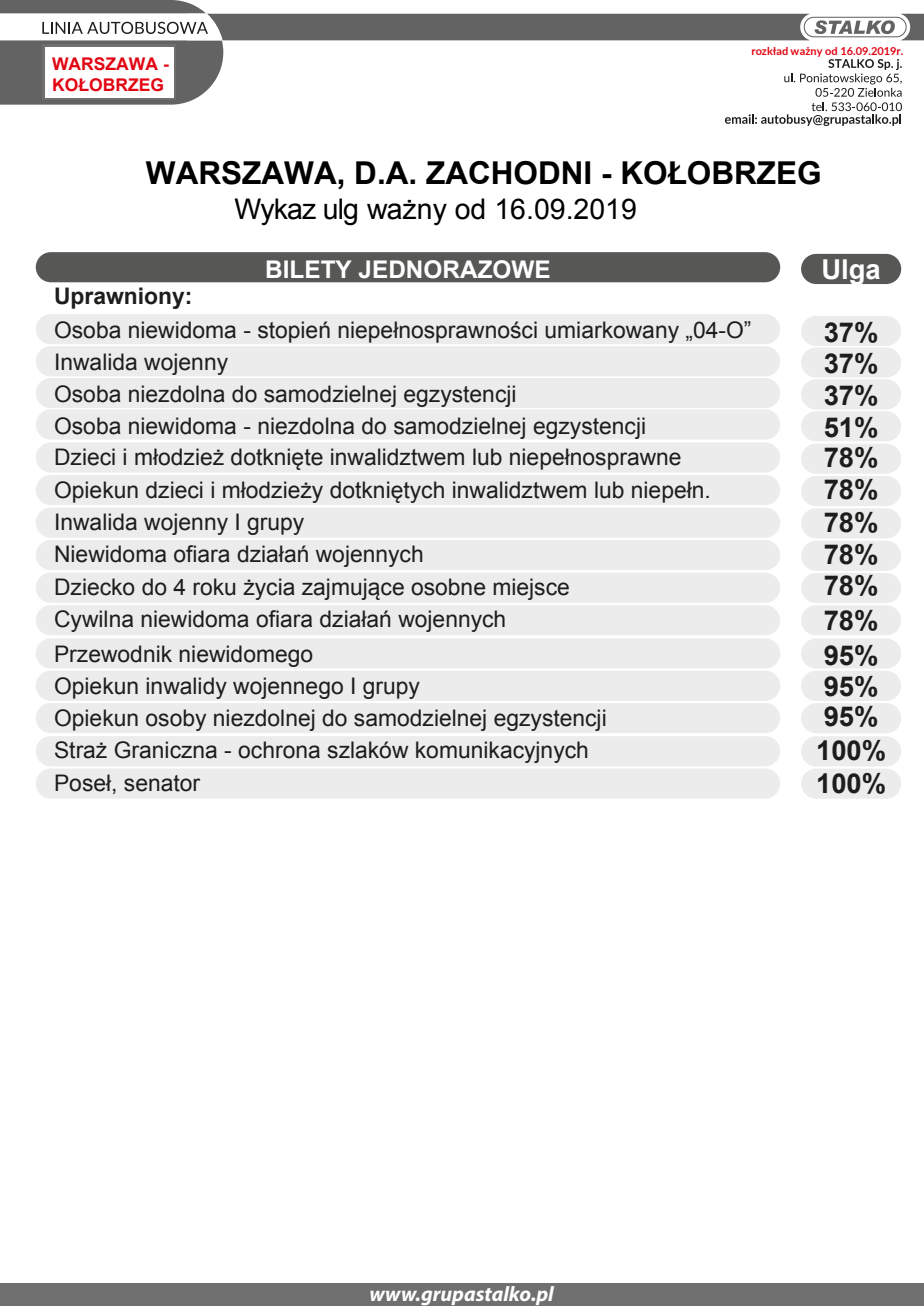
<style>
.page{position:relative;width:924px;height:1306px;background:#fff}
.page>*{position:absolute;margin:0;border:0;box-sizing:border-box;transform-origin:0 0}
.t1{font:700 31.5px "Arial";color:#000}
.t2{font:28.53px "Arial";color:#000}
.t3{font:700 27.47px/30.8px "Arial";color:#1d1e1c}
.t4{font:700 27.47px "Arial";color:#fff}
.t5{font:700 24.32px "Arial";color:#fff}
.t6{font:22.93px/32.2px "Arial";color:#1d1e1c}
.t7{font:700 22.93px "Arial";color:#1d1e1c}
.t8{font:italic 700 21px "Myriad Pro";color:#fff}
.t9{font:700 17.5px/21px "Arial";color:#e20613}
.t10{font:700 11.03px "Lato";color:#e20613}
</style>
<div class="page">
<div style="left:0;top:1283px;width:923px;height:23px;background:#706f6f"></div>
<svg style="left:0;top:0;width:923px;height:126px"></svg>
<div style="left:42px;top:45px;width:134px;height:55px;background:#6f6f6e"></div>
<div style="left:45px;top:47px;width:129px;height:51px;background:#fff"></div>
<div style="left:801px;top:347px;width:100px;height:31px;background:#edecec;border-radius:15px"></div>
<div style="left:801px;top:316px;width:100px;height:30px;background:#edecec;border-radius:15px"></div>
<div style="left:801px;top:605px;width:100px;height:30px;background:#edecec;border-radius:15px"></div>
<div style="left:801px;top:573px;width:100px;height:30px;background:#edecec;border-radius:15px"></div>
<div style="left:801px;top:508px;width:100px;height:30px;background:#edecec;border-radius:15px"></div>
<div style="left:801px;top:476px;width:100px;height:30px;background:#edecec;border-radius:15px"></div>
<div style="left:801px;top:444px;width:100px;height:30px;background:#edecec;border-radius:15px"></div>
<div style="left:801px;top:769px;width:100px;height:30px;background:#edecec;border-radius:15px"></div>
<div style="left:801px;top:736px;width:100px;height:30px;background:#edecec;border-radius:15px"></div>
<div style="left:801px;top:703px;width:100px;height:30px;background:#edecec;border-radius:15px"></div>
<div style="left:801px;top:671px;width:100px;height:30px;background:#edecec;border-radius:15px"></div>
<div style="left:801px;top:638px;width:100px;height:31px;background:#edecec;border-radius:15px"></div>
<div style="left:801px;top:254px;width:100px;height:30px;background:#575756;border-radius:15px"></div>
<div style="left:36px;top:346px;width:744px;height:30px;background:#edecec;border-radius:15px"></div>
<div style="left:36px;top:314px;width:744px;height:30px;background:#edecec;border-radius:15px"></div>
<div style="left:36px;top:252px;width:744px;height:30px;background:#575756;border-radius:15px"></div>
<div style="left:36px;top:671px;width:744px;height:30px;background:#edecec;border-radius:15px"></div>
<div style="left:36px;top:638px;width:744px;height:31px;background:#edecec;border-radius:15px"></div>
<div style="left:36px;top:605px;width:744px;height:30px;background:#edecec;border-radius:15px"></div>
<div style="left:36px;top:573px;width:744px;height:30px;background:#edecec;border-radius:15px"></div>
<div style="left:36px;top:508px;width:744px;height:30px;background:#edecec;border-radius:15px"></div>
<div style="left:36px;top:475px;width:744px;height:30px;background:#edecec;border-radius:15px"></div>
<div style="left:36px;top:442px;width:744px;height:31px;background:#edecec;border-radius:15px"></div>
<div style="left:36px;top:768px;width:744px;height:31px;background:#edecec;border-radius:15px"></div>
<div style="left:36px;top:736px;width:744px;height:30px;background:#edecec;border-radius:15px"></div>
<div style="left:36px;top:703px;width:744px;height:30px;background:#edecec;border-radius:15px"></div>
<div style="left:801px;top:411px;width:100px;height:30px;background:#edecec;border-radius:15px"></div>
<div style="left:36px;top:409px;width:744px;height:31px;background:#edecec;border-radius:15px"></div>
<div style="left:801px;top:379px;width:100px;height:30px;background:#edecec;border-radius:15px"></div>
<div style="left:36px;top:378px;width:744px;height:30px;background:#edecec;border-radius:15px"></div>
<div style="left:801px;top:541px;width:100px;height:30px;background:#edecec;border-radius:15px"></div>
<div style="left:36px;top:540px;width:744px;height:30px;background:#edecec;border-radius:15px"></div>
<p class="t9" style="left:52px;top:54px;width:118px">WARSZAWA -<br>KOŁOBRZEG</p>
<p class="t10" style="left:751px;top:43px;width:153px">rozkład ważny od 16.09.2019r.</p>
<h1 class="t1" style="left:146px;top:152px;width:677px">WARSZAWA, D.A. ZACHODNI - KOŁOBRZEG</h1>
<p class="t2" style="left:234px;top:191px;width:404px">Wykaz ulg ważny od 16.09.2019</p>
<p class="t5" style="left:265px;top:254px;width:287px">BILETY JEDNORAZOWE</p>
<p class="t7" style="left:54px;top:281px;width:140px">Uprawniony:</p>
<p class="t6" style="left:54px;top:315px;width:699px">Osoba niewidoma - stopień niepełnosprawności umiarkowany „04-O”<br>Inwalida wojenny</p>
<p class="t4" style="left:821px;top:251px;width:61px">Ulga</p>
<p class="t3" style="left:823px;top:317px;width:56px">37%</p>
<p class="t3" style="left:823px;top:349px;width:56px">37%</p>
<p class="t6" style="left:54px;top:378px;width:464px">Osoba niezdolna do samodzielnej egzystencji</p>
<p class="t3" style="left:823px;top:381px;width:56px">37%</p>
<p class="t6" style="left:54px;top:410px;width:593px">Osoba niewidoma - niezdolna do samodzielnej egzystencji</p>
<p class="t3" style="left:823px;top:413px;width:56px">51%</p>
<p class="t6" style="left:54px;top:441px;width:658px">Dzieci i młodzież dotknięte inwalidztwem lub niepełnosprawne<br>Opiekun dzieci i młodzieży dotkniętych inwalidztwem lub niepełn.<br>Inwalida wojenny I grupy</p>
<p class="t3" style="left:823px;top:442px;width:56px;line-height:32.4px">78%<br>78%</p>
<p class="t3" style="left:823px;top:508px;width:56px">78%</p>
<p class="t6" style="left:54px;top:539px;width:371px">Niewidoma ofiara działań wojennych</p>
<p class="t3" style="left:823px;top:540px;width:56px">78%<br>78%</p>
<p class="t3" style="left:823px;top:603px;width:56px;line-height:35.5px">78%<br>95%</p>
<p class="t3" style="left:823px;top:672px;width:56px;line-height:30.3px">95%<br>95%</p>
<p class="t3" style="left:816px;top:734px;width:72px;line-height:33.1px">100%<br>100%</p>
<p class="t6" style="left:54px;top:571px;width:517px">Dziecko do 4 roku życia zajmujące osobne miejsce</p>
<p class="t6" style="left:54px;top:603px;width:454px">Cywilna niewidoma ofiara działań wojennych</p>
<p class="t6" style="left:54px;top:638px;width:554px">Przewodnik niewidomego<br>Opiekun inwalidy wojennego I grupy<br>Opiekun osoby niezdolnej do samodzielnej egzystencji Straż Graniczna - ochrona szlaków komunikacyjnych Poseł, senator</p>
<p class="t8" style="left:369px;top:1281px;width:186px">www.grupastalko.pl</p>
</div>
